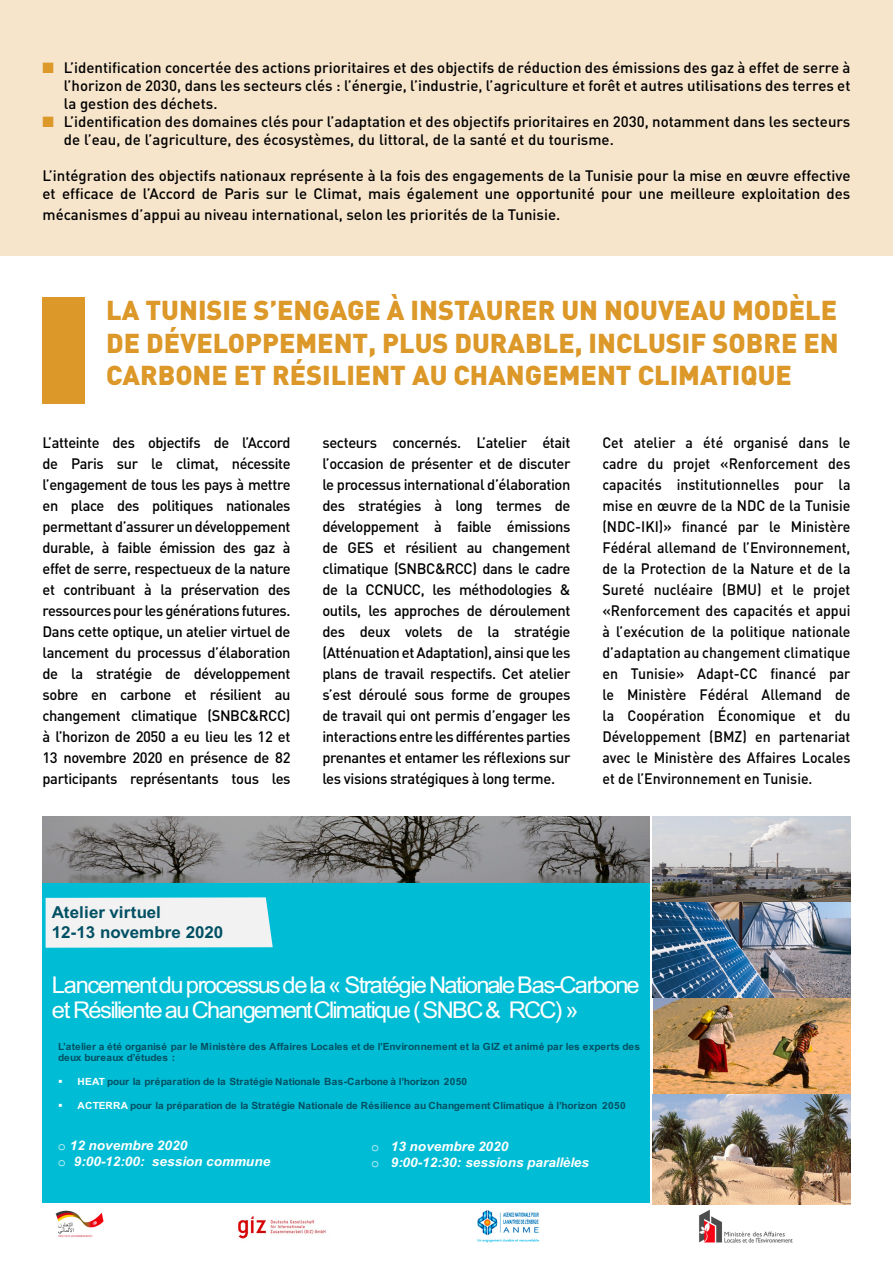
<style>
.page{position:relative;width:893px;height:1263px;background:#fff}
.page>*{position:absolute;margin:0;border:0;box-sizing:border-box;transform-origin:0 0}
.t1{font:900 27px/32.4px "DIN";color:#dc9828;text-align:justify}
.t2{font:23.1px/24.8px "Arial";letter-spacing:-.065em;color:#fff}
.t3{font:700 16.5px/19.8px "Arial";letter-spacing:-.005em;color:#005063}
.t4{font:500 15px/21px "DIN";color:#000;text-align:justify}
.t5{font:500 15px/21px "DIN";color:#000;text-align:justify;scale:.94 1}
.t6{font:italic 700 13.2px/15.6px "Arial";letter-spacing:.005em;color:#fff}
.t7{font:700 9.9px/11.6px "Arial";color:#005063}
.s1{color:#dc9828}
.s2{color:#fff}
.s3{font-family:"Courier New";font-weight:400;font-style:normal}
</style>
<div class="page">
<div style="left:0;top:0;width:893px;height:255px;background:#f6e4cb"></div>
<div style="left:43px;top:856px;width:607px;height:347px;background:#00bdd5"></div>
<div style="left:46px;top:897px;width:227px;height:51px;background:#f2f2f2"></div>
<img style="left:699px;top:1209px;width:94px;height:34px">
<img style="left:55px;top:1210px;width:49px;height:27px">
<img style="left:238px;top:1216px;width:88px;height:23px">
<img style="left:477px;top:1210px;width:62px;height:33px">
<img style="left:43px;top:816px;width:606px;height:66px">
<img style="left:652px;top:997px;width:198px;height:207px">
<img style="left:652px;top:816px;width:198px;height:181px">
<div style="left:43px;top:298px;width:42px;height:106px;background:#dc9828"></div>
<p class="t4" style="left:64px;top:58px;width:788px;line-height:18px;text-indent:-21px"><span class="s1">■</span> L’identification concertée des actions prioritaires et des objectifs de réduction des émissions des gaz à effet de serre à l’horizon de 2030, dans les secteurs clés : l’énergie, l’industrie, l’agriculture et forêt et autres utilisations des terres et la gestion des déchets.</p>
<p class="t4" style="left:64px;top:112px;width:788px;line-height:18px;text-indent:-21px"><span class="s1">■</span> L’identification des domaines clés pour l’adaptation et des objectifs prioritaires en 2030, notamment dans les secteurs de l’eau, de l’agriculture, des écosystèmes, du littoral, de la santé et du tourisme.</p>
<p class="t4" style="left:43px;top:166px;width:809px;line-height:18px">L’intégration des objectifs nationaux représente à la fois des engagements de la Tunisie pour la mise en œuvre effective et efficace de l’Accord de Paris sur le Climat, mais également une opportunité pour une meilleure exploitation des</p>
<p class="t4" style="left:43px;top:203px;width:519px">mécanismes d’appui au niveau international, selon les priorités de la Tunisie.</p>
<h1 class="t1" style="left:106px;top:293px;width:734px">LA TUNISIE S’ENGAGE À INSTAURER UN NOUVEAU MODÈLE DE DÉVELOPPEMENT, PLUS DURABLE, INCLUSIF SOBRE EN CARBONE ET RÉSILIENT AU CHANGEMENT CLIMATIQUE</h1>
<p class="t4" style="left:43px;top:432px;width:250px">L’atteinte des objectifs de l’Accord de Paris sur le climat, nécessite l’engagement de tous les pays à mettre en place des politiques nationales permettant d’assurer un développement durable, à faible émission des gaz à effet de serre, respectueux de la nature et contribuant à la préservation des ressources pour les générations futures.<br>Dans cette optique, un atelier virtuel de lancement du processus d’élaboration de la stratégie de développement sobre en carbone et résilient au changement climatique (SNBC&amp;RCC) à l’horizon de 2050 a eu lieu les 12 et 13 novembre 2020 en présence de 82 participants représentants tous les</p>
<p class="t4" style="left:322px;top:432px;width:250px">secteurs concernés. L’atelier était l’occasion de présenter et de discuter le processus international d’élaboration des stratégies à long termes de développement à faible émissions de GES et résilient au changement climatique (SNBC&amp;RCC) dans le cadre de la CCNUCC, les méthodologies &amp; outils, les approches de déroulement des deux volets de la stratégie (Atténuation et Adaptation), ainsi que les plans de travail respectifs. Cet atelier s’est déroulé sous forme de groupes de travail qui ont permis d’engager les interactions entre les différentes parties prenantes et entamer les réflexions sur les visions stratégiques à long terme.</p>
<p class="t5" style="left:602px;top:432px;width:265px">Cet atelier a été organisé dans le cadre du projet «Renforcement des capacités institutionnelles pour la mise en œuvre de la NDC de la Tunisie (NDC-IKI)» financé par le Ministère Fédéral allemand de l’Environnement, de la Protection de la Nature et de la Sureté nucléaire (BMU) et le projet «Renforcement des capacités et appui à l’exécution de la politique nationale d’adaptation au changement climatique en Tunisie» Adapt-CC financé par le Ministère Fédéral Allemand de la Coopération Économique et du Développement (BMZ) en partenariat avec le Ministère des Affaires Locales et de l’Environnement en Tunisie.</p>
<p class="t3" style="left:52px;top:903px;width:173px">Atelier virtuel<br>12-13 novembre 2020</p>
<h2 class="t2" style="left:52px;top:972px;width:589px">Lancementdu processus de la « Stratégie Nationale Bas-Carbone et Résiliente au ChangementClimatique ( SNBC &amp; RCC) »</h2>
<p class="t7" style="left:58px;top:1041px;width:583px">L’atelier a été organisé par le Ministère des Affaires Locales et de l’Environnement et la GIZ et animé par les experts des deux bureaux d’études :</p>
<p class="t7" style="left:58px;top:1076px;width:411px"><span class="s2">▪ HEAT</span> pour la préparation de la Stratégie Nationale Bas-Carbone à l’horizon 2050</p>
<p class="t7" style="left:58px;top:1100px;width:569px"><span class="s2">▪ ACTERRA</span> pour la préparation de la Stratégie Nationale de Résilience au Changement Climatique à l’horizon 2050</p>
<p class="t6" style="left:58px;top:1138px;width:214px"><span class="s3">o</span> 12 novembre 2020<br><span class="s3">o</span> 9:00-12:00: session commune</p>
<p class="t6" style="left:371px;top:1139px;width:219px"><span class="s3">o</span> 13 novembre 2020<br><span class="s3">o</span> 9:00-12:30: sessions parallèles</p>
</div>
